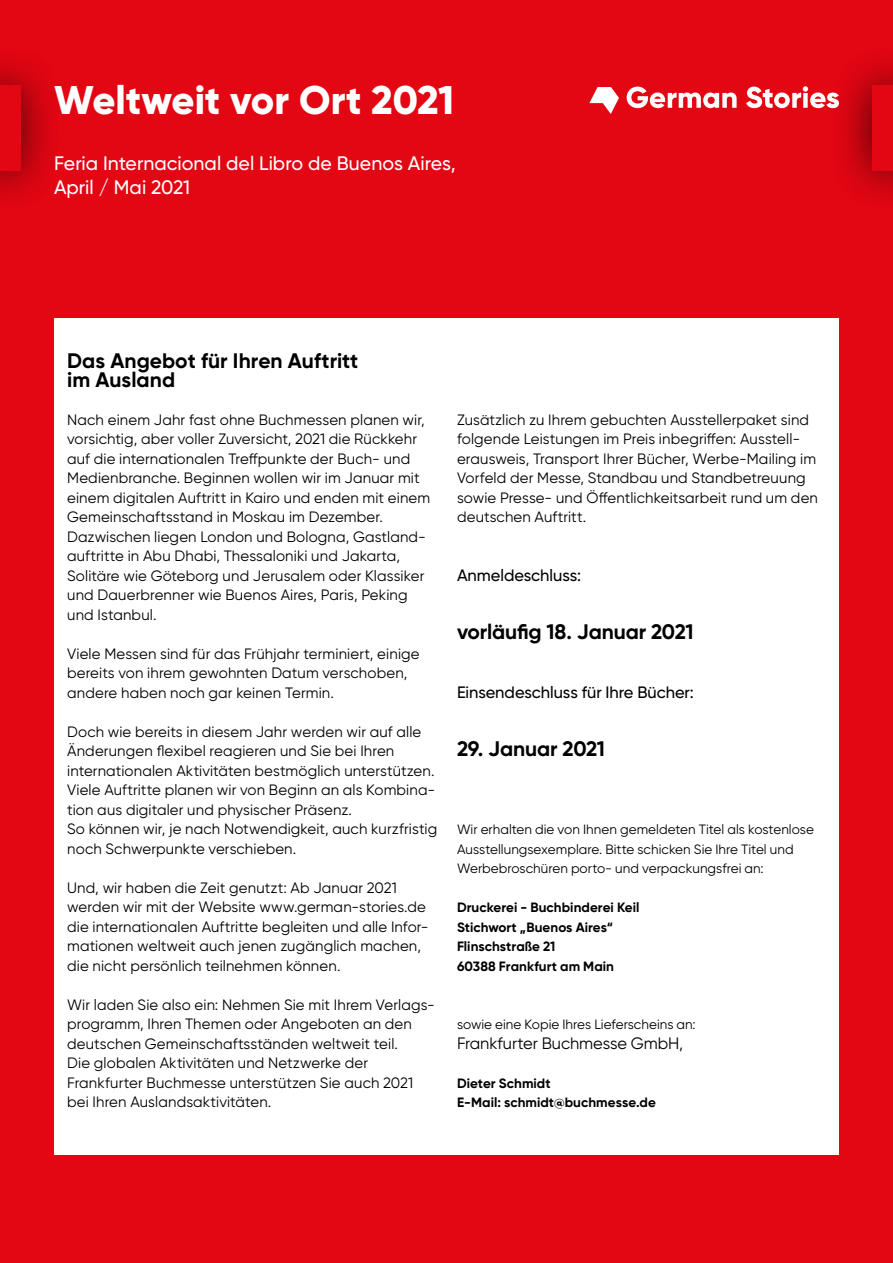
<style>
.page{position:relative;width:893px;height:1263px;background:#e30613}
.page>*{position:absolute;margin:0;border:0;box-sizing:border-box;transform-origin:0 0}
.t1{font:800 39.9px "Gilroy";color:#fff}
.t2{font:700 21px/19.5px "Gilroy";letter-spacing:-.005em;color:#000}
.t3{font:500 19.5px/23.4px "Gilroy";color:#fff}
.t4{font:500 16.5px "Gilroy";letter-spacing:-.005em;color:#000}
.t5{font:16.5px "Gilroy";letter-spacing:-.005em;color:#000}
.t6{font:15px/19.5px "Gilroy";letter-spacing:.01em;color:#000}
.t7{font:13.5px/19.5px "Gilroy";letter-spacing:.005em;color:#000}
.t8{font:700 13.5px/19.5px "Gilroy";letter-spacing:.005em;color:#000}
</style>
<div class="page">
<div style="left:54px;top:318px;width:785px;height:837px;background:#fff"></div>
<div style="left:829px;top:44px;width:64px;height:169px;background:#000;opacity:.75"></div>
<div style="left:872px;top:86px;width:21px;height:85px;background:#e30613"></div>
<div style="left:0;top:44px;width:63px;height:169px;background:#000;opacity:.75"></div>
<div style="left:0;top:86px;width:20px;height:85px;background:#e30613"></div>
<svg style="left:589px;top:87px;width:30px;height:27px"></svg>
<svg style="left:627px;top:86px;width:212px;height:22px"></svg>
<h1 class="t1" style="left:54px;top:75px;width:402px">Weltweit vor Ort 2021</h1>
<h3 class="t3" style="left:54px;top:151px;width:403px">Feria Internacional del Libro de Buenos Aires,<br>April / Mai 2021</h3>
<h2 class="t2" style="left:67px;top:350px;width:293px">Das Angebot für Ihren Auftritt im Ausland</h2>
<p class="t6" style="left:67px;top:409px;width:365px">Nach einem Jahr fast ohne Buchmessen planen wir, vorsichtig, aber voller Zuversicht, 2021 die Rückkehr auf die internationalen Treffpunkte der Buch- und Medienbranche. Beginnen wollen wir im Januar mit einem digitalen Auftritt in Kairo und enden mit einem Gemeinschaftsstand in Moskau im Dezember.<br>Dazwischen liegen London und Bologna, Gastland&shy;auftritte in Abu Dhabi, Thessaloniki und Jakarta, Solitäre wie Göteborg und Jerusalem oder Klassiker und Dauerbrenner wie Buenos Aires, Paris, Peking und Istanbul.</p>
<p class="t6" style="left:67px;top:643px;width:354px">Viele Messen sind für das Frühjahr terminiert, einige bereits von ihrem gewohnten Datum verschoben, andere haben noch gar keinen Termin.</p>
<p class="t6" style="left:67px;top:721px;width:372px">Doch wie bereits in diesem Jahr werden wir auf alle Änderungen flexibel reagieren und Sie bei Ihren internationalen Aktivitäten bestmöglich unterstützen.<br>Viele Auftritte planen wir von Beginn an als Kombina&shy;tion aus digitaler und physischer Präsenz.<br>So können wir, je nach Notwendigkeit, auch kurzfristig noch Schwerpunkte verschieben.</p>
<p class="t6" style="left:67px;top:877px;width:363px">Und, wir haben die Zeit genutzt: Ab Januar 2021 werden wir mit der Website www.german-stories.de die internationalen Auftritte begleiten und alle Infor&shy;mationen weltweit auch jenen zugänglich machen, die nicht persönlich teilnehmen können.</p>
<p class="t6" style="left:67px;top:994px;width:369px">Wir laden Sie also ein: Nehmen Sie mit Ihrem Verlags&shy;programm, Ihren Themen oder Angeboten an den deutschen Gemeinschaftsständen weltweit teil.<br>Die globalen Aktivitäten und Netzwerke der Frankfurter Buchmesse unterstützen Sie auch 2021 bei Ihren Auslandsaktivitäten.</p>
<p class="t6" style="left:457px;top:409px;width:362px">Zusätzlich zu Ihrem gebuchten Ausstellerpaket sind folgende Leistungen im Preis inbegriffen: Ausstell&shy;erausweis, Transport Ihrer Bücher, Werbe-Mailing im Vorfeld der Messe, Standbau und Standbetreuung sowie Presse- und Öffentlichkeitsarbeit rund um den deutschen Auftritt.</p>
<p class="t4" style="left:457px;top:565px;width:126px">Anmeldeschluss:</p>
<h2 class="t2" style="left:457px;top:622px;width:238px">vorläufig 18. Januar 2021</h2>
<p class="t4" style="left:457px;top:682px;width:238px">Einsendeschluss für Ihre Bücher:</p>
<h2 class="t2" style="left:457px;top:739px;width:149px">29. Januar 2021</h2>
<p class="t7" style="left:457px;top:819px;width:358px">Wir erhalten die von Ihnen gemeldeten Titel als kostenlose<br>Ausstellungsexemplare. Bitte schicken Sie Ihre Titel und<br>Werbebroschüren porto- und verpackungsfrei an:</p>
<p class="t8" style="left:457px;top:897px;width:184px">Druckerei - Buchbinderei Keil<br>Stichwort „Buenos Aires“<br>Flinschstraße 21<br>60388 Frankfurt am Main</p>
<p class="t7" style="left:457px;top:1014px;width:240px">sowie eine Kopie Ihres Lieferscheins an:</p>
<p class="t5" style="left:457px;top:1033px;width:228px">Frankfurter Buchmesse GmbH,</p>
<p class="t8" style="left:457px;top:1073px;width:200px">Dieter Schmidt<br>E-Mail: schmidt@buchmesse.de</p>
</div>
